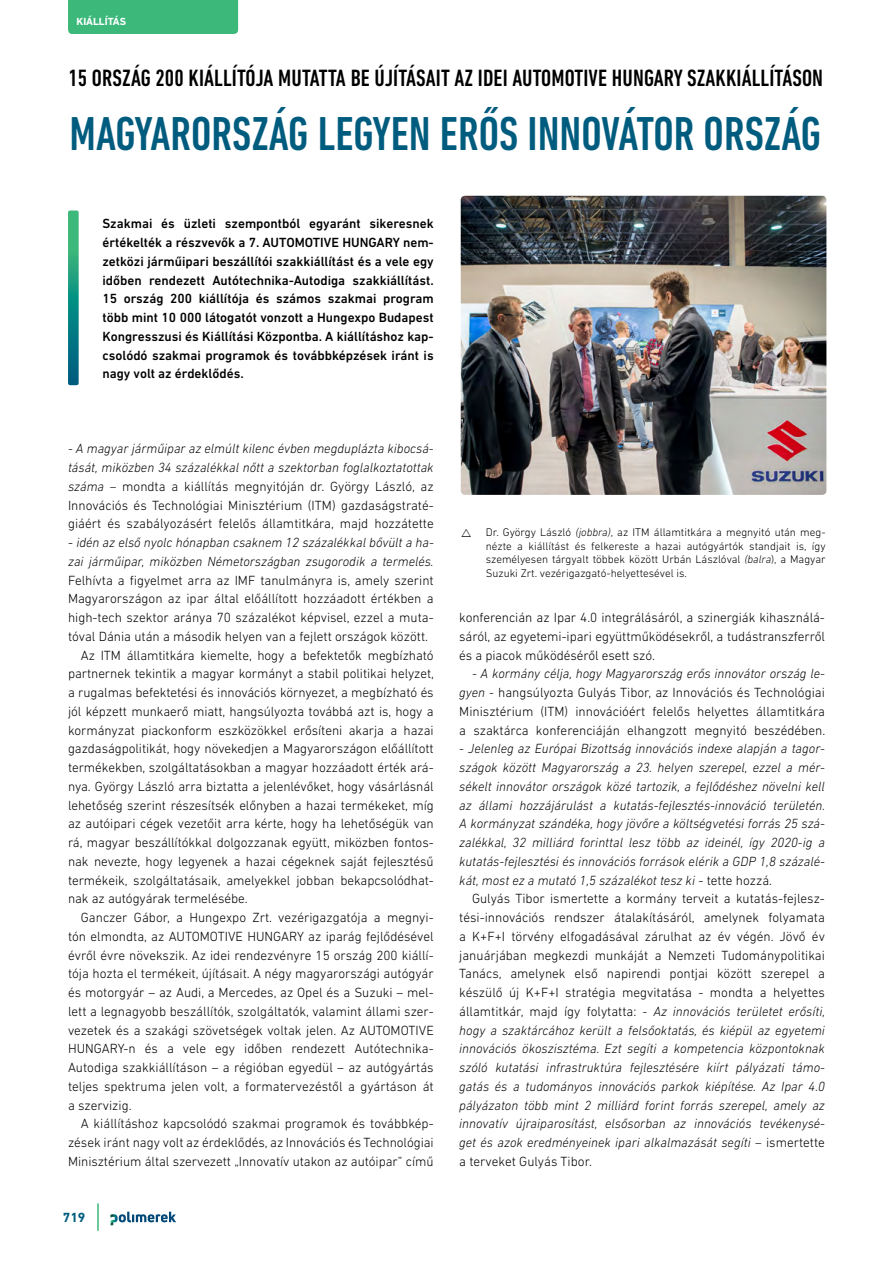
<style>
.page{position:relative;width:893px;height:1263px;background:#fff}
.page>*{position:absolute;margin:0;border:0;box-sizing:border-box;transform-origin:0 0}
.t1{font:500 condensed 48.45px "DIN Next LT Pro";color:#005c7e}
.t2{font:500 condensed 24px "DIN Next LT Pro";letter-spacing:.005em;color:#000}
.t3{font:300 13.5px/18.8px "DIN Next LT Pro";letter-spacing:-.005em;color:#000;text-align:justify}
.t4{font:italic 300 13.5px/18.8px "DIN Next LT Pro";color:#000;text-align:justify}
.t5{font:500 13.5px/18.8px "DIN Next LT Pro";color:#000;text-align:justify}
.t6{font:700 13.5px "DIN Next LT Pro";color:#005c7e}
.t7{font:300 11.25px/13.5px "DIN Next LT Pro";color:#000;text-align:justify}
.t8{font:700 10.5px "DIN Next LT Pro";color:#fff}
.s1{font-style:italic}
.s2{font-style:normal}
</style>
<div class="page">
<hr style="left:97px;top:1203px;width:2px;height:28px;background:#3bb87a">
<svg style="left:111px;top:1211px;width:65px;height:14px"></svg>
<div style="left:68px;top:0;width:170px;height:34px;background:#3bb87a"></div>
<svg style="left:68px;top:210px;width:11px;height:175px;background:#1f9584"></svg>
<img style="left:461px;top:196px;width:365px;height:299px">
<p class="t8" style="left:77px;top:15px;width:51px">KIÁLLÍTÁS</p>
<h2 class="t2" style="left:68px;top:64px;width:756px">15 ORSZÁG 200 KIÁLLÍTÓJA MUTATTA BE ÚJÍTÁSAIT AZ IDEI AUTOMOTIVE HUNGARY SZAKKIÁLLÍTÁSON</h2>
<h1 class="t1" style="left:70px;top:106px;width:753px">MAGYARORSZÁG LEGYEN ERŐS INNOVÁTOR ORSZÁG</h1>
<p class="t5" style="left:102px;top:214px;width:333px">Szakmai és üzleti szempontból egyaránt sikeresnek értékelték a részvevők a 7. AUTOMOTIVE HUNGARY nem&shy;zetközi járműipari beszállítói szakkiállítást és a vele egy időben rendezett Autótechnika-Autodiga szakkiállítást.<br>15 ország 200 kiállítója és számos szakmai program több mint 10 000 látogatót vonzott a Hungexpo Budapest Kongresszusi és Kiállítási Központba. A kiállításhoz kap&shy;csolódó szakmai programok és továbbképzések iránt is nagy volt az érdeklődés.</p>
<p class="t3" style="left:68px;top:439px;width:367px"><span class="s1">- A magyar járműipar az elmúlt kilenc évben megduplázta kibocsá&shy;tását, miközben 34 százalékkal nőtt a szektorban foglalkoztatottak száma –</span> mondta a kiállítás megnyitóján dr. György László, az Innovációs és Technológiai Minisztérium (ITM) gazdaságstraté&shy;giáért és szabályozásért felelős államtitkára, majd hozzátette</p>
<p class="t4" style="left:68px;top:533px;width:367px"><span class="s2">-</span> idén az első nyolc hónapban csaknem 12 százalékkal bővült a ha&shy;zai járműipar, miközben Németországban zsugorodik a termelés.</p>
<p class="t3" style="left:68px;top:570px;width:367px">Felhívta a figyelmet arra az IMF tanulmányra is, amely szerint</p>
<p class="t3" style="left:68px;top:589px;width:367px">Magyarországon az ipar által előállított hozzáadott értékben a</p>
<p class="t3" style="left:68px;top:608px;width:367px">high-tech szektor aránya 70 százalékot képvisel, ezzel a muta-</p>
<p class="t3" style="left:68px;top:627px;width:362px">tóval Dánia után a második helyen van a fejlett országok között.</p>
<p class="t3" style="left:81px;top:645px;width:354px">Az ITM államtitkára kiemelte, hogy a befektetők megbízható</p>
<p class="t3" style="left:68px;top:664px;width:368px">partnernek tekintik a magyar kormányt a stabil politikai helyzet,</p>
<p class="t3" style="left:68px;top:683px;width:367px">a rugalmas befektetési és innovációs környezet, a megbízható és</p>
<p class="t3" style="left:68px;top:702px;width:367px">jól képzett munkaerő miatt, hangsúlyozta továbbá azt is, hogy a</p>
<p class="t3" style="left:68px;top:720px;width:367px">kormányzat piackonform eszközökkel erősíteni akarja a hazai</p>
<p class="t3" style="left:68px;top:739px;width:367px">gazdaságpolitikát, hogy növekedjen a Magyarországon előállított</p>
<p class="t3" style="left:68px;top:758px;width:367px">termékekben, szolgáltatásokban a magyar hozzáadott érték ará-</p>
<p class="t3" style="left:68px;top:777px;width:367px">nya. György László arra biztatta a jelenlévőket, hogy vásárlásnál</p>
<p class="t3" style="left:68px;top:795px;width:367px">lehetőség szerint részesítsék előnyben a hazai termékeket, míg</p>
<p class="t3" style="left:68px;top:814px;width:367px">az autóipari cégek vezetőit arra kérte, hogy ha lehetőségük van</p>
<p class="t3" style="left:68px;top:833px;width:367px">rá, magyar beszállítókkal dolgozzanak együtt, miközben fontos-</p>
<p class="t3" style="left:68px;top:852px;width:367px">nak nevezte, hogy legyenek a hazai cégeknek saját fejlesztésű</p>
<p class="t3" style="left:68px;top:870px;width:367px">termékeik, szolgáltatásaik, amelyekkel jobban bekapcsolódhat-</p>
<p class="t3" style="left:68px;top:889px;width:181px">nak az autógyárak termelésébe.</p>
<p class="t3" style="left:81px;top:908px;width:354px">Ganczer Gábor, a Hungexpo Zrt. vezérigazgatója a megnyi-</p>
<p class="t3" style="left:68px;top:927px;width:367px">tón elmondta, az AUTOMOTIVE HUNGARY az iparág fejlődésével</p>
<p class="t3" style="left:68px;top:945px;width:367px">évről évre növekszik. Az idei rendezvényre 15 ország 200 kiállí-</p>
<p class="t3" style="left:68px;top:964px;width:367px">tója hozta el termékeit, újításait. A négy magyarországi autógyár</p>
<p class="t3" style="left:68px;top:983px;width:367px">és motorgyár – az Audi, a Mercedes, az Opel és a Suzuki – mel-</p>
<p class="t3" style="left:68px;top:1002px;width:367px">lett a legnagyobb beszállítók, szolgáltatók, valamint állami szer-</p>
<p class="t3" style="left:68px;top:1020px;width:367px">vezetek és a szakági szövetségek voltak jelen. Az AUTOMOTIVE</p>
<p class="t3" style="left:68px;top:1039px;width:367px">HUNGARY-n és a vele egy időben rendezett Autótechnika-</p>
<p class="t3" style="left:68px;top:1058px;width:367px">Autodiga szakkiállításon – a régióban egyedül – az autógyártás</p>
<p class="t3" style="left:68px;top:1077px;width:367px">teljes spektruma jelen volt, a formatervezéstől a gyártáson át</p>
<p class="t3" style="left:68px;top:1095px;width:65px">a szervizig.</p>
<p class="t3" style="left:81px;top:1114px;width:354px">A kiállításhoz kapcsolódó szakmai programok és továbbkép-</p>
<p class="t3" style="left:68px;top:1133px;width:367px">zések iránt nagy volt az érdeklődés, az Innovációs és Technológiai</p>
<p class="t3" style="left:68px;top:1152px;width:367px">Minisztérium által szervezett „Innovatív utakon az autóipar” című</p>
<p class="t6" style="left:63px;top:1210px;width:24px">719</p>
<p class="t7" style="left:486px;top:526px;width:341px">Dr. György László <span class="s1">(jobbra)</span>, az ITM államtitkára a megnyitó után meg&shy;nézte a kiállítást és felkereste a hazai autógyártók standjait is, így személyesen tárgyalt többek között Urbán Lászlóval <span class="s1">(balra</span>), a Magyar Suzuki Zrt. vezérigazgató-helyettesével is.</p>
<p class="t3" style="left:459px;top:608px;width:367px">konferencián az Ipar 4.0 integrálásáról, a szinergiák kihasználá&shy;sáról, az egyetemi-ipari együttműködésekről, a tudástranszferről és a piacok működéséről esett szó.</p>
<p class="t3" style="left:459px;top:664px;width:367px;text-indent:13px"><span class="s1">- A kormány célja, hogy Magyarország erős innovátor ország le&shy;gyen -</span> hangsúlyozta Gulyás Tibor, az Innovációs és Technológiai Minisztérium (ITM) innovációért felelős helyettes államtitkára a szaktárca konferenciáján elhangzott megnyitó beszédében.</p>
<p class="t4" style="left:459px;top:739px;width:368px">- Jelenleg az Európai Bizottság innovációs indexe alapján a tagor&shy;szágok között Magyarország a 23. helyen szerepel, ezzel a mér&shy;sékelt innovátor országok közé tartozik, a fejlődéshez növelni kell az állami hozzájárulást a kutatás-fejlesztés-innováció területén.<br>A kormányzat szándéka, hogy jövőre a költségvetési forrás 25 szá&shy;zalékkal, 32 milliárd forinttal lesz több az ideinél, így 2020-ig a kutatás-fejlesztési és innovációs források elérik a GDP 1,8 százalé&shy;kát, most ez a mutató 1,5 százalékot tesz ki <span class="s2">- tette hozzá.</span></p>
<p class="t4" style="left:459px;top:889px;width:368px;text-indent:13px"><span class="s2">Gulyás Tibor ismertette a kormány terveit a kutatás-fejlesz&shy;tési-innovációs rendszer átalakításáról, amelynek folyamata a K+F+I törvény elfogadásával zárulhat az év végén. Jövő év januárjában megkezdi munkáját a Nemzeti Tudománypolitikai Tanács, amelynek első napirendi pontjai között szerepel a készülő új K+F+I stratégia megvitatása - mondta a helyettes államtitkár, majd így folytatta:</span> - Az innovációs területet erősíti, hogy a szaktárcához került a felsőoktatás, és kiépül az egyetemi innovációs ökoszisztéma. Ezt segíti a kompetencia központoknak szóló kutatási infrastruktúra fejlesztésére kiírt pályázati támo&shy;gatás és a tudományos innovációs parkok kiépítése. Az Ipar 4.0 pályázaton több mint 2 milliárd forint forrás szerepel, amely az innovatív újraiparosítást, elsősorban az innovációs tevékenysé&shy;get és azok eredményeinek ipari alkalmazását segíti – <span class="s2">ismertette a terveket Gulyás Tibor.</span></p>
</div>
